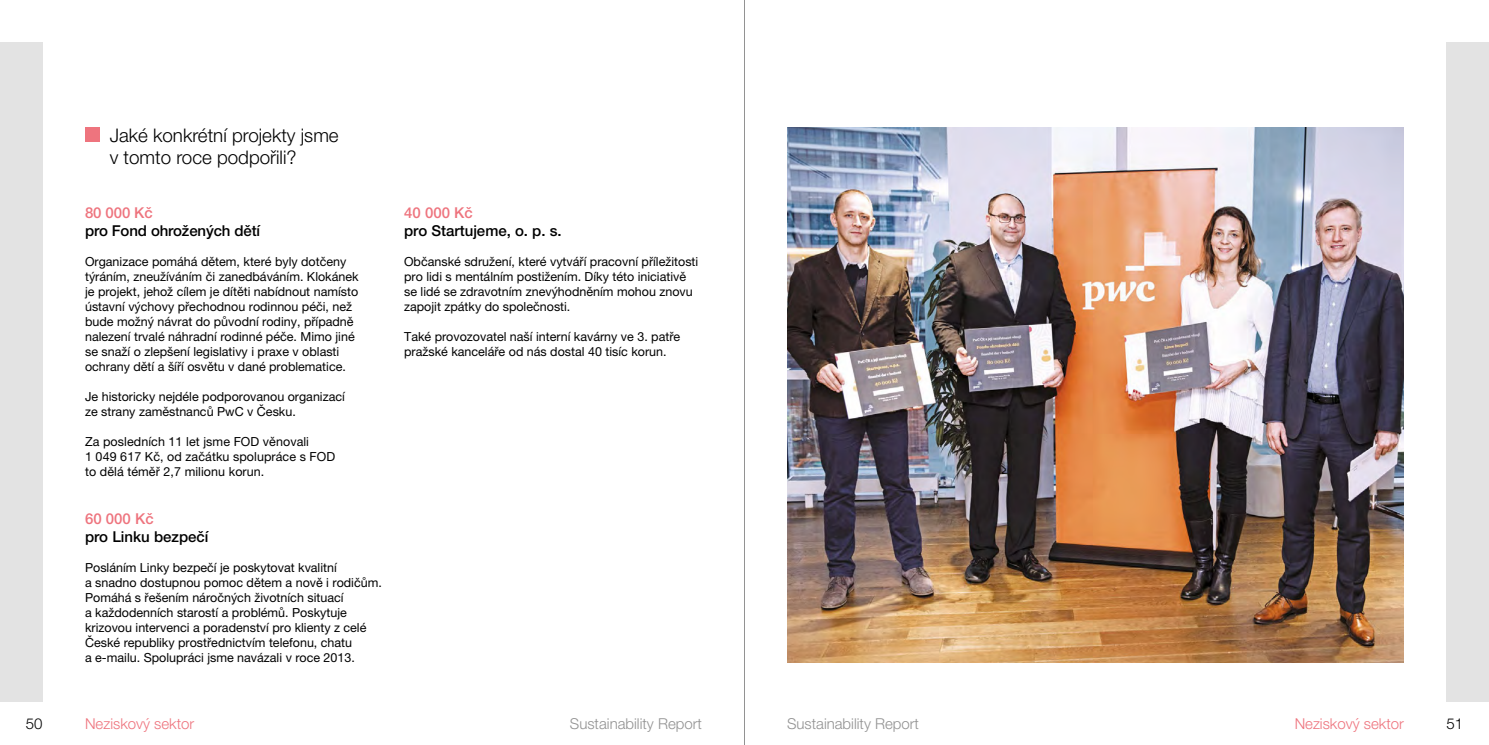
<style>
.page{position:relative;width:1489px;height:745px;background:#fff}
.page>*{position:absolute;margin:0;border:0;box-sizing:border-box;transform-origin:0 0}
.t1{font:300 18.75px/22.5px "Helvetica Neue LT Pro";color:#000}
.t2{font:500 15px/18px "Helvetica Neue LT Pro";color:#000}
.t3{font:300 15px "Helvetica Neue LT Pro";color:#929292}
.t4{font:300 15px "Helvetica Neue LT Pro";color:#ee747e}
.t5{font:300 15px "Helvetica Neue LT Pro";color:#000}
.t6{font:12.5px/15px "Helvetica Neue LT Pro";color:#000}
.s1{color:#ee747e}
</style>
<div class="page">
<div style="left:0;top:43px;width:43px;height:659px;background:#e3e3e3"></div>
<div style="left:1446px;top:43px;width:42px;height:659px;background:#e3e3e3"></div>
<div style="left:85px;top:128px;width:14px;height:14px;background:#ee747e"></div>
<img style="left:787px;top:128px;width:616px;height:534px">
<hr style="left:744px;top:0;width:1px;height:744px;background:#929292">
<p class="t1" style="left:110px;top:123px;width:230px">Jaké konkrétní projekty jsme v tomto roce podpořili?</p>
<p class="t2" style="left:85px;top:203px;width:177px"><span class="s1">80 000 Kč<br></span>pro Fond ohrožených dětí</p>
<p class="t6" style="left:85px;top:253px;width:275px">Organizace pomáhá dětem, které byly dotčeny týráním, zneužíváním či zanedbáváním. Klokánek je projekt, jehož cílem je dítěti nabídnout namísto ústavní výchovy přechodnou rodinnou péči, než bude možný návrat do původní rodiny, případně nalezení trvalé náhradní rodinné péče. Mimo jiné se snaží o zlepšení legislativy i praxe v oblasti ochrany dětí a šíří osvětu v dané problematice.</p>
<p class="t6" style="left:85px;top:388px;width:261px">Je historicky nejdéle podporovanou organizací ze strany zaměstnanců PwC v Česku.</p>
<p class="t6" style="left:85px;top:433px;width:252px">Za posledních 11 let jsme FOD věnovali<br>1 049 617 Kč, od začátku spolupráce s FOD to dělá téměř 2,7 milionu korun.</p>
<p class="t2" style="left:85px;top:509px;width:125px"><span class="s1">60 000 Kč<br></span>pro Linku bezpečí</p>
<p class="t6" style="left:85px;top:559px;width:298px">Posláním Linky bezpečí je poskytovat kvalitní<br>a snadno dostupnou pomoc dětem a nově i rodičům.<br>Pomáhá s řešením náročných životních situací<br>a každodenních starostí a problémů. Poskytuje krizovou intervenci a poradenství pro klienty z celé České republiky prostřednictvím telefonu, chatu<br>a e-mailu. Spolupráci jsme navázali v roce 2013.</p>
<p class="t2" style="left:404px;top:203px;width:159px"><span class="s1">40 000 Kč<br></span>pro Startujeme, o. p. s.</p>
<p class="t6" style="left:404px;top:253px;width:295px">Občanské sdružení, které vytváří pracovní příležitosti pro lidi s mentálním postižením. Díky této iniciativě se lidé se zdravotním znevýhodněním mohou znovu zapojit zpátky do společnosti.</p>
<p class="t6" style="left:404px;top:328px;width:277px">Také provozovatel naší interní kavárny ve 3. patře pražské kanceláře od nás dostal 40 tisíc korun.</p>
<p class="t5" style="left:26px;top:714px;width:18px">50</p>
<p class="t4" style="left:85px;top:714px;width:111px">Neziskový sektor</p>
<p class="t3" style="left:570px;top:714px;width:133px">Sustainability Report</p>
<p class="t3" style="left:787px;top:714px;width:133px">Sustainability Report</p>
<p class="t5" style="left:1446px;top:714px;width:18px">51</p>
<p class="t4" style="left:1294px;top:714px;width:111px">Neziskový sektor</p>
</div>
